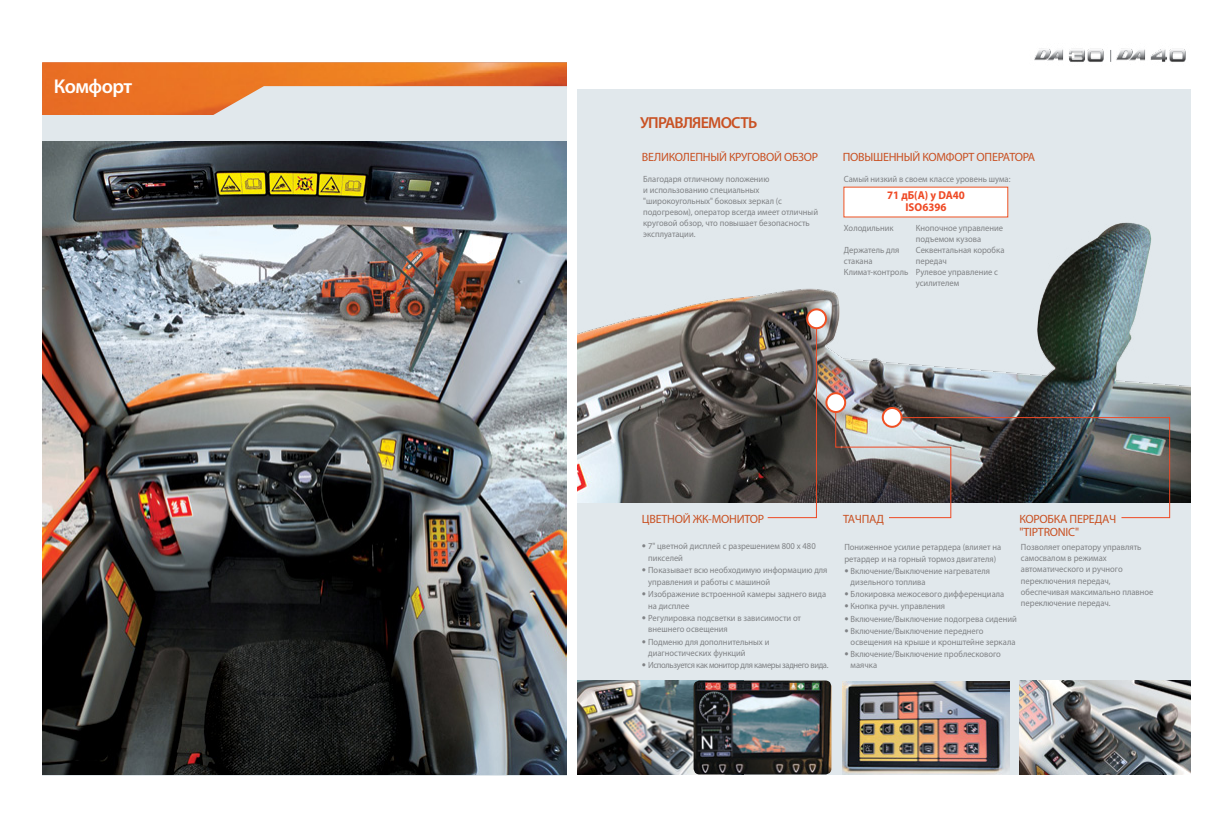
<style>
.page{position:relative;width:1219px;height:823px;background:#fff}
.page>*{position:absolute;margin:0;border:0;box-sizing:border-box;transform-origin:0 0}
.t1{font:600 20px "Myriad Pro";letter-spacing:-.025em;color:#fff}
.t2{font:600 16px "Myriad Pro";letter-spacing:-.045em;color:#c95123}
.t3{font:12px/13.5px "Myriad Pro";letter-spacing:-.02em;color:#c95123}
.t4{font:700 11.5px/11.8px "Myriad Pro";color:#ef4924;text-align:center;scale:.95 1}
.t5{font:9px/11px "Myriad Pro";color:#808285;scale:.95 1}
.t6{font:9px "Myriad Pro";letter-spacing:-.04em;color:#808285;scale:.95 1}
.s1{font-family:"Meta Plus Normal"}
</style>
<div class="page">
<img style="left:42px;top:62px;width:525px;height:53px">
<svg style="left:105px;top:86px;width:462px;height:29px;background:#e3c4b0"></svg>
<img style="left:1034px;top:48px;width:70px;height:14px">
<img style="left:1116px;top:48px;width:70px;height:14px">
<svg style="left:1110px;top:50px;width:1px;height:12px"></svg>
<div style="left:578px;top:89px;width:613px;height:684px;background:#e1e8ec"></div>
<div style="left:42px;top:115px;width:525px;height:660px;background:#e1e8ec"></div>
<div style="left:843px;top:186px;width:165px;height:31px;background:#fff"></div>
<img style="left:843px;top:681px;width:166px;height:92px">
<img style="left:1019px;top:680px;width:172px;height:93px">
<img style="left:578px;top:680px;width:116px;height:94px">
<img style="left:694px;top:680px;width:137px;height:94px">
<img style="left:42px;top:141px;width:525px;height:633px">
<img style="left:578px;top:208px;width:613px;height:294px">
<svg style="left:767px;top:320px;width:50px;height:198px;background:#584f4c"></svg>
<img style="left:835px;top:404px;width:336px;height:114px">
<div style="left:883px;top:408px;width:19px;height:18px;background:#fff;border-radius:50%"></div>
<div style="left:882px;top:407px;width:21px;height:20px;border:2px solid #f05023;border-radius:50%"></div>
<div style="left:826px;top:393px;width:19px;height:19px;background:#fff;border-radius:50%"></div>
<div style="left:825px;top:392px;width:21px;height:21px;border:2px solid #f05023;border-radius:50%"></div>
<div style="left:807px;top:309px;width:19px;height:19px;background:#fff;border-radius:50%"></div>
<div style="left:806px;top:308px;width:21px;height:21px;border:2px solid #f05023;border-radius:50%"></div>
<h1 class="t1" style="left:54px;top:74px;width:80px">Комфорт</h1>
<h2 class="t2" style="left:640px;top:112px;width:119px">УПРАВЛЯЕМОСТЬ</h2>
<h3 class="t3" style="left:642px;top:150px;width:178px">ВЕЛИКОЛЕПНЫ Й КРУГОВОЙ ОБЗОР</h3>
<p class="t5" style="left:643px;top:173px;width:186px">Благодаря отличному положению<br>и использованию специальных "широкоугольных" боковых зеркал (с подогревом), оператор всегда имеет отличный круговой обзор, что повышает безопасность эксплуатации.</p>
<h3 class="t3" style="left:843px;top:150px;width:194px">ПОВЫ ШЕННЫ Й КОМФОРТ ОПЕРАТОРА</h3>
<p class="t5" style="left:844px;top:173px;width:177px">Самый низкий в своем классе уровень шума:</p>
<p class="t4" style="left:887px;top:188px;width:84px">71 дБ(А) у DA40<br>ISO6396</p>
<p class="t5" style="left:916px;top:222px;width:95px">Кнопочное управление подъемом кузова<br>Секвентальная коробка передач<br>Рулевое управление с усилителем</p>
<p class="t5" style="left:844px;top:222px;width:54px">Холодильник</p>
<p class="t5" style="left:844px;top:244px;width:69px">Держатель для стакана<br>Климат-контроль</p>
<h3 class="t3" style="left:642px;top:511px;width:124px">ЦВЕТНОЙ ЖК-МОНИТОР</h3>
<p class="t5" style="left:648px;top:540px;width:178px;line-height:12px;text-indent:-6px"><span class="s1">•</span> 7" цветной дисплей с разрешением 800 х 480 пикселей</p>
<p class="t5" style="left:648px;top:564px;width:190px;line-height:12px;text-indent:-6px"><span class="s1">•</span> Показывает всю необходимую информацию для управления и работы с машиной</p>
<p class="t5" style="left:648px;top:588px;width:189px;line-height:12px;text-indent:-6px"><span class="s1">•</span> Изображение встроенной камеры заднего вида на дисплее</p>
<p class="t5" style="left:648px;top:612px;width:163px;text-indent:-6px"><span class="s1">•</span> Регулировка подсветки в зависимости от внешнего освещения</p>
<p class="t5" style="left:648px;top:635px;width:129px;text-indent:-6px"><span class="s1">•</span> Подменю для дополнительных и диагностических функций</p>
<p class="t6" style="left:642px;top:658px;width:198px"><span class="s1">•</span> Используется как монитор для камеры заднего вида.</p>
<h3 class="t3" style="left:843px;top:511px;width:43px">ТАЧПАД</h3>
<h3 class="t3" style="left:1019px;top:511px;width:98px">КОРОБКА ПЕРЕДАЧ "TIPTRONIC"</h3>
<p class="t5" style="left:844px;top:541px;width:167px;line-height:12px">Пониженное усилие ретардера (влияет на ретардер и на горный тормоз двигателя)</p>
<p class="t5" style="left:851px;top:565px;width:148px;text-indent:-6px"><span class="s1">•</span> Включение/Выключение нагревателя дизельного топлива</p>
<p class="t5" style="left:844px;top:588px;width:170px"><span class="s1">•</span> Блокировка межосевого дифференциала</p>
<p class="t5" style="left:844px;top:600px;width:107px"><span class="s1">•</span> Кнопка ручн. управления</p>
<p class="t5" style="left:844px;top:612px;width:183px"><span class="s1">•</span> Включение/Выключение подогрева сидений</p>
<p class="t5" style="left:851px;top:624px;width:175px;text-indent:-6px"><span class="s1">•</span> Включение/Выключение переднего освещения на крыше и кронштейне зеркала</p>
<p class="t5" style="left:851px;top:647px;width:160px;text-indent:-6px"><span class="s1">•</span> Включение/Выключение проблескового маячка</p>
<p class="t5" style="left:1021px;top:541px;width:141px">Позволяет оператору управлять самосвалом в режимах автоматического и ручного переключения передач, обеспечивая максимально плавное переключение передач.</p>
</div>
